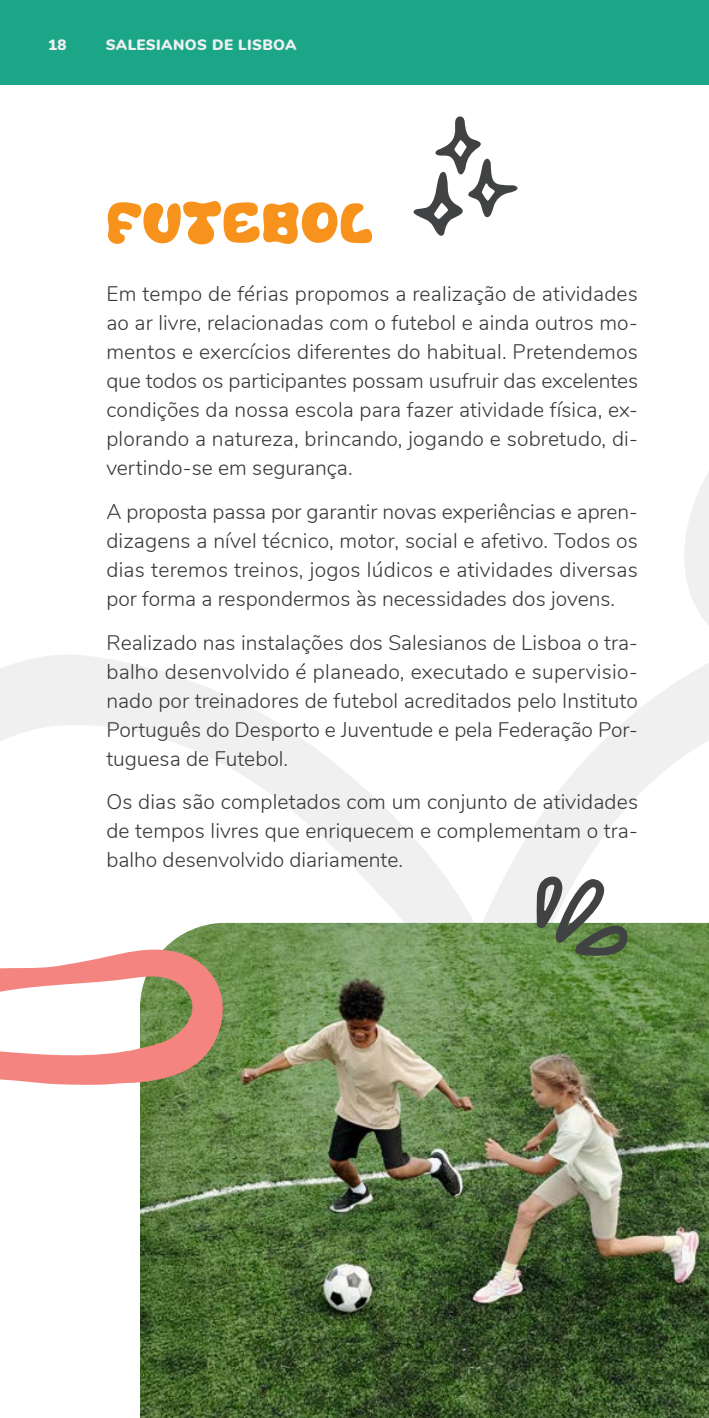
<style>
.page{position:relative;width:709px;height:1418px;background:#fff}
.page>*{position:absolute;margin:0;border:0;box-sizing:border-box;transform-origin:0 0}
.atividade_TITULO{font:62.5px "Island Life";letter-spacing:.02em;color:#f7931d}
.texto_corrido{font:300 21px/29px "Nunito";color:#383839;text-align:justify}
.t1{font:900 15px "Nunito";letter-spacing:.025em;color:#edeff0}
</style>
<div class="page">
<div style="left:0;top:0;width:709px;height:85px;background:#1ba687"></div>
<svg style="left:0;top:655px;width:357px;height:430px"></svg>
<svg style="left:684px;top:472px;width:25px;height:154px"></svg>
<svg style="left:357px;top:663px;width:352px;height:259px"></svg>
<img style="left:140px;top:922px;width:569px;height:495px">
<svg style="left:0;top:949px;width:227px;height:135px"></svg>
<svg style="left:536px;top:873px;width:92px;height:83px"></svg>
<svg style="left:413px;top:116px;width:104px;height:120px"></svg>
<p class="t1" style="left:48px;top:34px;width:20px">18</p>
<p class="t1" style="left:106px;top:34px;width:192px">SALESIANOS DE LISBOA</p>
<p class="atividade_TITULO" style="left:106px;top:180px;width:267px">FUTEBOL</p>
<p class="texto_corrido" style="left:106px;top:278px;width:533px">Em tempo de férias propomos a realização de atividades ao ar livre, relacionadas com o futebol e ainda outros mo&shy;mentos e exercícios diferentes do habitual. Pretendemos que todos os participantes possam usufruir das excelentes condições da nossa escola para fazer atividade física, ex&shy;plorando a natureza, brincando, jogando e sobretudo, di&shy;vertindo-se em segurança.</p>
<p class="texto_corrido" style="left:106px;top:496px;width:533px">A proposta passa por garantir novas experiências e apren&shy;dizagens a nível técnico, motor, social e afetivo. Todos os dias teremos treinos, jogos lúdicos e atividades diversas por forma a respondermos às necessidades dos jovens.</p>
<p class="texto_corrido" style="left:106px;top:626px;width:533px">Realizado nas instalações dos Salesianos de Lisboa o tra&shy;balho desenvolvido é planeado, executado e supervisio&shy;nado por treinadores de futebol acreditados pelo Instituto Português do Desporto e Juventude e pela Federação Por&shy;tuguesa de Futebol.</p>
<p class="texto_corrido" style="left:106px;top:786px;width:533px">Os dias são completados com um conjunto de atividades de tempos livres que enriquecem e complementam o tra&shy;balho desenvolvido diariamente.</p>
</div>
